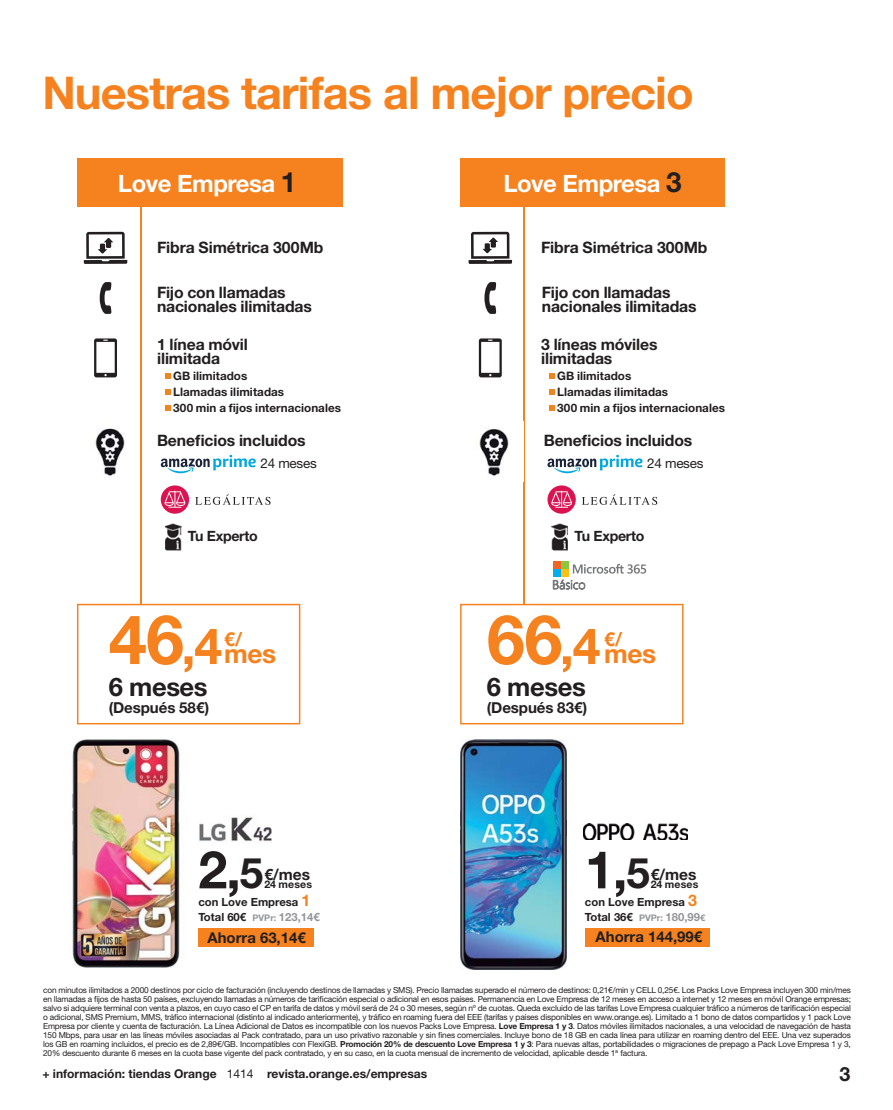
<style>
.page{position:relative;width:893px;height:1110px;background:#fff}
.page>*{position:absolute;margin:0;border:0;box-sizing:border-box;transform-origin:0 0}
.t1{font:700 52.2px "Helvetica Neue LT Std";color:#231f20}
.t2{font:700 45.3px "Helvetica Neue LT Std";letter-spacing:-.02em;color:#f5821f}
.t3{font:700 26.25px "Helvetica Neue LT Std";letter-spacing:-.015em;color:#f5821f}
.t4{font:700 25.65px "Helvetica Neue LT Std";letter-spacing:-.02em;color:#231f20}
.t5{font:700 23.85px "Helvetica Neue LT Std";letter-spacing:-.02em;color:#fff}
.t6{font:700 19.65px "Helvetica Neue LT Std";color:#231f20}
.t7{font:700 19.2px "Helvetica Neue LT Std";color:#f5821f}
.t8{font:700 15.75px/14.5px "Helvetica Neue LT Std";letter-spacing:-.01em;color:#231f20}
.t9{font:700 15.6px "Helvetica Neue LT Std";color:#231f20}
.t10{font:700 15.15px "Helvetica Neue LT Std";letter-spacing:-.005em;color:#231f20}
.t11{font:700 14.85px "Helvetica Neue LT Std";color:#231f20}
.t12{font:700 14.25px "Helvetica Neue LT Std";letter-spacing:-.02em;color:#231f20}
.t13{font:13.5px "Helvetica Neue LT Std";letter-spacing:-.02em;color:#231f20}
.t14{font:300 12.6px "Segoe UI";color:#77787b}
.t15{font:700 12.15px "Helvetica Neue LT Std";color:#231f20}
.t16{font:700 11.7px/16px "Helvetica Neue LT Std";letter-spacing:.005em;color:#231f20}
.t17{font:700 11.25px "Helvetica Neue LT Std";color:#231f20}
.t18{font:700 10.5px "Helvetica Neue LT Std";letter-spacing:.02em;color:#231f20}
.t19{font:8.25px/9px "Helvetica Neue LT Std";letter-spacing:-.02em;color:#231f20;text-align:justify}
.s1{font-size:27.9px;color:#231f20}
.s2{font-size:68.4px}
.s3{font-size:50.1px}
.s4{font-size:42.15px}
.s5{font-size:9.15px;color:#939598}
.s6{color:#939598}
.s7{font-size:15.9px;color:#f5821f}
.s8{font-weight:700}
.s9{font-weight:400}
</style>
<div class="page">
<svg style="left:484px;top:282px;width:12px;height:32px"></svg>
<svg style="left:479px;top:338px;width:23px;height:39px"></svg>
<svg style="left:468px;top:232px;width:44px;height:32px"></svg>
<hr style="left:524px;top:204px;width:1px;height:460px;background:#f5821f">
<div style="left:460px;top:158px;width:265px;height:49px;background:#f5821f"></div>
<svg style="left:549px;top:374px;width:5px;height:5px"></svg>
<svg style="left:549px;top:390px;width:5px;height:5px"></svg>
<svg style="left:549px;top:406px;width:5px;height:5px"></svg>
<img style="left:479px;top:428px;width:30px;height:48px">
<img style="left:552px;top:523px;width:16px;height:28px">
<svg style="left:582px;top:494px;width:75px;height:11px"></svg>
<svg style="left:547px;top:485px;width:29px;height:29px"></svg>
<svg style="left:573px;top:564px;width:73px;height:10px"></svg>
<div style="left:553px;top:561px;width:7px;height:8px;background:#f26522"></div>
<div style="left:561px;top:561px;width:7px;height:8px;background:#8cc63f"></div>
<div style="left:553px;top:569px;width:7px;height:7px;background:#00aeef"></div>
<div style="left:561px;top:569px;width:7px;height:7px;background:#ffc20e"></div>
<svg style="left:547px;top:455px;width:95px;height:18px"></svg>
<div style="left:460px;top:604px;width:223px;height:120px;border:1px solid #f5821f"></div>
<hr style="left:141px;top:205px;width:1px;height:459px;background:#f5821f">
<div style="left:77px;top:158px;width:265px;height:49px;background:#f5821f"></div>
<svg style="left:100px;top:282px;width:12px;height:32px"></svg>
<svg style="left:94px;top:338px;width:23px;height:39px"></svg>
<svg style="left:84px;top:232px;width:43px;height:32px"></svg>
<img style="left:165px;top:523px;width:16px;height:28px">
<svg style="left:195px;top:494px;width:75px;height:11px"></svg>
<svg style="left:161px;top:485px;width:28px;height:29px"></svg>
<svg style="left:161px;top:455px;width:95px;height:18px"></svg>
<img style="left:95px;top:428px;width:30px;height:48px">
<svg style="left:165px;top:374px;width:5px;height:5px"></svg>
<svg style="left:165px;top:390px;width:5px;height:5px"></svg>
<svg style="left:165px;top:406px;width:5px;height:5px"></svg>
<div style="left:77px;top:604px;width:223px;height:120px;border:1px solid #f5821f"></div>
<img style="left:72px;top:739px;width:108px;height:228px">
<img style="left:583px;top:824px;width:105px;height:16px">
<img style="left:460px;top:740px;width:107px;height:229px">
<div style="left:198px;top:928px;width:116px;height:18px;background:#f5821f"></div>
<div style="left:585px;top:928px;width:124px;height:18px;background:#f5821f"></div>
<img style="left:199px;top:817px;width:73px;height:25px">
<h2 class="t2" style="left:42px;top:76px;width:653px">Nuestras tarifas al mejor precio</h2>
<h3 class="t5" style="left:118px;top:175px;width:180px">Love Empresa <span class="s1">1</span></h3>
<h3 class="t8" style="left:157px;top:241px;width:168px">Fibra Simétrica 300Mb</h3>
<h3 class="t8" style="left:157px;top:286px;width:156px">Fijo con llamadas nacionales ilimitadas</h3>
<h3 class="t8" style="left:157px;top:338px;width:92px">1 línea móvil ilimitada</h3>
<h3 class="t16" style="left:173px;top:369px;width:169px">GB ilimitados<br>Llamadas ilimitadas<br>300 min a fijos internacionales</h3>
<h3 class="t8" style="left:157px;top:434px;width:150px">Beneficios incluidos</h3>
<h3 class="t13" style="left:260px;top:458px;width:58px">24 meses</h3>
<h3 class="t12" style="left:188px;top:531px;width:71px">Tu Experto</h3>
<h3 class="t3" style="left:109px;top:644px;width:169px"><span class="s2">46</span><span class="s3">,4</span>mes</h3>
<h3 class="t10" style="left:109px;top:702px;width:102px">(Después 58€)</h3>
<h3 class="t7" style="left:224px;top:633px;width:19px">€/</h3>
<h3 class="t4" style="left:109px;top:677px;width:100px">6 meses</h3>
<h1 class="t1" style="left:198px;top:851px;width:66px">2,<span class="s4">5</span></h1>
<h3 class="t9" style="left:264px;top:868px;width:47px">€/mes</h3>
<p class="t18" style="left:264px;top:881px;width:49px">24 meses</p>
<h3 class="t17" style="left:198px;top:913px;width:123px">Total 60€ <span class="s5">PVPr:</span> <span class="s6">123,14€</span></h3>
<h3 class="t17" style="left:198px;top:898px;width:114px">con Love Empresa <span class="s7">1</span></h3>
<h3 class="t11" style="left:207px;top:932px;width:100px">Ahorra 63,14€</h3>
<h3 class="t5" style="left:503px;top:175px;width:180px">Love Empresa <span class="s1">3</span></h3>
<h3 class="t8" style="left:541px;top:241px;width:168px">Fibra Simétrica 300Mb</h3>
<h3 class="t8" style="left:542px;top:286px;width:156px">Fijo con llamadas nacionales ilimitadas</h3>
<h3 class="t8" style="left:541px;top:338px;width:118px">3 líneas móviles ilimitadas</h3>
<h3 class="t16" style="left:557px;top:369px;width:169px">GB ilimitados<br>Llamadas ilimitadas<br>300 min a fijos internacionales</h3>
<h3 class="t8" style="left:544px;top:434px;width:150px">Beneficios incluidos</h3>
<h3 class="t13" style="left:647px;top:458px;width:58px">24 meses</h3>
<h3 class="t12" style="left:575px;top:531px;width:71px">Tu Experto</h3>
<h3 class="t14" style="left:552px;top:575px;width:35px">Básico</h3>
<h3 class="t3" style="left:487px;top:644px;width:171px"><span class="s2">66</span><span class="s3">,4</span> mes</h3>
<h3 class="t10" style="left:487px;top:702px;width:102px">(Después 83€)</h3>
<h3 class="t7" style="left:604px;top:633px;width:19px">€/</h3>
<h3 class="t4" style="left:487px;top:677px;width:100px">6 meses</h3>
<h1 class="t1" style="left:585px;top:851px;width:66px">1,<span class="s4">5</span></h1>
<h3 class="t9" style="left:651px;top:868px;width:47px">€/mes</h3>
<p class="t18" style="left:651px;top:881px;width:49px">24 meses</p>
<h3 class="t17" style="left:585px;top:913px;width:122px">Total 36€ <span class="s5">PVPr:</span> <span class="s6">180,99</span><span class="s5">€</span></h3>
<h3 class="t17" style="left:585px;top:898px;width:114px">con Love Empresa <span class="s7">3</span></h3>
<h3 class="t11" style="left:596px;top:931px;width:108px">Ahorra 144,99€</h3>
<p class="t19" style="left:43px;top:986px;width:809px">con minutos ilimitados a 2000 destinos por ciclo de facturación (incluyendo destinos de llamadas y SMS). Precio llamadas superado el número de destinos: 0,21€/min y CELL 0,25€. Los Packs Love Empresa incluyen 300 min/mes en llamadas a fijos de hasta 50 países, excluyendo llamadas a números de tarificación especial o adicional en esos países. Permanencia en Love Empresa de 12 meses en acceso a internet y 12 meses en móvil Orange empresas; salvo si adquiere terminal con venta a plazos, en cuyo caso el CP en tarifa de datos y móvil será de 24 o 30 meses, según nº de cuotas. Queda excluido de las tarifas Love Empresa cualquier tráfico a números de tarificación especial o adicional, SMS Premium, MMS, tráfico internacional (distinto al indicado anteriormente), y tráfico en roaming fuera del EEE (tarifas y países disponibles en www.orange.es). Limitado a 1 bono de datos compartidos y 1 pack Love Empresa por cliente y cuenta de facturación. La Línea Adicional de Datos es incompatible con los nuevos Packs Love Empresa. <span class="s8">Love Empresa 1 y 3</span>. Datos móviles ilimitados nacionales, a una velocidad de navegación de hasta 150 Mbps, para usar en las líneas móviles asociadas al Pack contratado, para un uso privativo razonable y sin fines comerciales. Incluye bono de 18 GB en cada línea para utilizar en roaming dentro del EEE. Una vez superados los GB en roaming incluidos, el precio es de 2,89€/GB. Incompatibles con FlexiGB. <span class="s8">Promoción 20% de descuento Love Empresa 1 y 3</span>: Para nuevas altas, portabilidades o migraciones de prepago a Pack Love Empresa 1 y 3, 20% descuento durante 6 meses en la cuota base vigente del pack contratado, y en su caso, en la cuota mensual de incremento de velocidad, aplicable desde 1ª factura.</p>
<h3 class="t15" style="left:42px;top:1069px;width:386px">+ información: tiendas Orange <span class="s9">1414</span> revista.orange.es/empresas</h3>
<h3 class="t6" style="left:839px;top:1067px;width:12px">3</h3>
</div>
